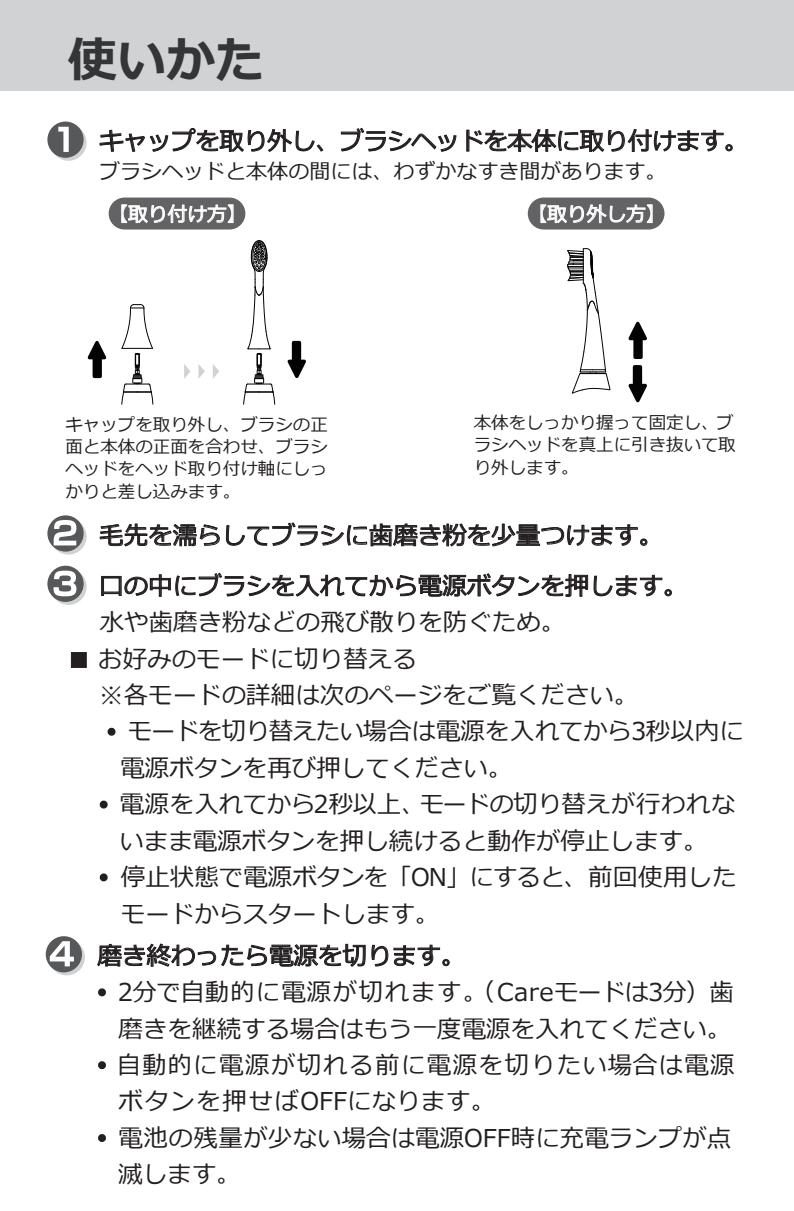
<style>
.page{position:relative;width:794px;height:1211px;background:#fff}
.page>*{position:absolute;margin:0;border:0;box-sizing:border-box;transform-origin:0 0}
.t1{font:700 49px "Meiryo";color:#343536}
.t2{font:24.5px/50.4px "Meiryo";color:#231f20}
.t3{font:24.5px "Meiryo";letter-spacing:-.02em;color:#231f20}
.t4{font:24.5px "Meiryo";letter-spacing:.02em;color:#231f20}
.t5{font:24.5px "Meiryo";letter-spacing:.06em;color:#231f20}
.t6{font:24.5px "Meiryo";letter-spacing:.04em;color:#231f20}
.t7{font:21px "Meiryo";color:#231f20}
.t8{font:19.6px "Meiryo";color:#fff}
.t9{font:17.5px/22.4px "Meiryo";color:#231f20;text-align:justify}
</style>
<div class="page">
<svg style="left:87px;top:341px;width:20px;height:20px"></svg>
<div style="left:93px;top:356px;width:9px;height:22px;background:#030303;border:4px solid #030303"></div>
<svg style="left:628px;top:382px;width:19px;height:21px"></svg>
<div style="left:633px;top:365px;width:9px;height:22px;background:#030303"></div>
<svg style="left:628px;top:321px;width:19px;height:21px"></svg>
<div style="left:633px;top:337px;width:9px;height:22px;background:#030303;border:4px solid #030303"></div>
<svg style="left:287px;top:358px;width:19px;height:20px"></svg>
<svg style="left:184px;top:364px;width:6px;height:15px"></svg>
<svg style="left:198px;top:364px;width:7px;height:15px"></svg>
<svg style="left:213px;top:364px;width:6px;height:14px"></svg>
<div style="left:292px;top:341px;width:9px;height:22px;background:#030303"></div>
<svg style="left:243px;top:240px;width:32px;height:165px"></svg>
<svg style="left:567px;top:248px;width:44px;height:146px"></svg>
<div style="left:0;top:0;width:794px;height:91px;background:#d1d2d4"></div>
<svg style="left:100px;top:524px;width:120px;height:22px"></svg>
<svg style="left:226px;top:522px;width:421px;height:24px"></svg>
<svg style="left:101px;top:573px;width:487px;height:23px"></svg>
<svg style="left:594px;top:575px;width:78px;height:21px"></svg>
<svg style="left:107px;top:727px;width:9px;height:9px"></svg>
<svg style="left:99px;top:800px;width:9px;height:9px"></svg>
<svg style="left:99px;top:873px;width:9px;height:9px"></svg>
<svg style="left:100px;top:128px;width:223px;height:24px"></svg>
<svg style="left:341px;top:128px;width:115px;height:24px"></svg>
<svg style="left:466px;top:129px;width:266px;height:23px"></svg>
<svg style="left:50px;top:124px;width:37px;height:37px"></svg>
<div style="left:47px;top:121px;width:37px;height:37px;background:#57585a;border-radius:50%"></div>
<svg style="left:58px;top:127px;width:11px;height:25px"></svg>
<svg style="left:50px;top:518px;width:37px;height:36px"></svg>
<svg style="left:47px;top:515px;width:37px;height:36px"></svg>
<svg style="left:54px;top:520px;width:22px;height:25px"></svg>
<div style="left:109px;top:197px;width:136px;height:32px;background:#636366;border-radius:16px"></div>
<svg style="left:121px;top:204px;width:112px;height:19px"></svg>
<div style="left:528px;top:197px;width:136px;height:32px;background:#636366;border-radius:16px"></div>
<svg style="left:540px;top:204px;width:112px;height:19px"></svg>
<svg style="left:50px;top:568px;width:37px;height:37px"></svg>
<svg style="left:47px;top:565px;width:37px;height:37px"></svg>
<svg style="left:53px;top:570px;width:23px;height:26px"></svg>
<div style="left:71px;top:652px;width:15px;height:15px;background:#231f20"></div>
<svg style="left:97px;top:943px;width:268px;height:23px"></svg>
<svg style="left:371px;top:944px;width:17px;height:22px"></svg>
<svg style="left:394px;top:944px;width:55px;height:22px"></svg>
<svg style="left:98px;top:988px;width:8px;height:9px"></svg>
<svg style="left:98px;top:1061px;width:8px;height:9px"></svg>
<svg style="left:98px;top:1134px;width:8px;height:8px"></svg>
<svg style="left:49px;top:939px;width:36px;height:36px"></svg>
<div style="left:46px;top:936px;width:36px;height:36px;background:#57585a;border-radius:18px"></div>
<svg style="left:50px;top:941px;width:24px;height:25px"></svg>
<svg style="left:121px;top:304px;width:33px;height:101px"></svg>
<h1 class="t1" style="left:68px;top:26px;width:198px">使いかた</h1>
<p class="t3" style="left:99px;top:124px;width:650px">キャップを取り外し、ブラシヘッドを本体に取り付けます。</p>
<p class="t7" style="left:99px;top:157px;width:568px">ブラシヘッドと本体の間には、わずかなすき間があります。</p>
<p class="t8" style="left:108px;top:200px;width:140px">【取り付け方】</p>
<p class="t8" style="left:527px;top:200px;width:140px">【取り外し方】</p>
<p class="t9" style="left:65px;top:414px;width:264px">キャップを取り外し、ブラシの正面と本体の正面を合わせ、ブラシヘッドをヘッド取り付け軸にしっかりと差し込みます。</p>
<p class="t9" style="left:474px;top:412px;width:263px">本体をしっかり握って固定し、ブラシヘッドを真上に引き抜いて取り外します。</p>
<p class="t2" style="left:99px;top:511px;width:589px">毛先を濡らしてブラシに歯磨き粉を少量つけます。口の中にブラシを入れてから電源ボタンを押します。</p>
<p class="t2" style="left:100px;top:598px;width:467px">水や歯磨き粉などの飛び散りを防ぐため。</p>
<p class="t2" style="left:98px;top:635px;width:320px">お好みのモードに切り替える</p>
<p class="t2" style="left:99px;top:671px;width:540px">※各モードの詳細は次のページをご覧ください。</p>
<p class="t3" style="left:99px;top:714px;width:646px">・モードを切り替えたい場合は電源を入れてから3秒以内に</p>
<p class="t2" style="left:120px;top:744px;width:394px">電源ボタンを再び押してください。</p>
<p class="t3" style="left:91px;top:787px;width:645px">・電源を入れてから2秒以上、モードの切り替えが行われな</p>
<p class="t2" style="left:119px;top:817px;width:589px">いまま電源ボタンを押し続けると動作が停止します。</p>
<p class="t2" style="left:91px;top:853px;width:646px">・停止状態で電源ボタンを「ON」にすると、前回使用した</p>
<p class="t2" style="left:121px;top:889px;width:320px">モードからスタートします。</p>
<p class="t2" style="left:98px;top:931px;width:369px">磨き終わったら電源を切ります。</p>
<p class="t4" style="left:90px;top:975px;width:645px">・2分で自動的に電源が切れます。（Careモードは3分）歯</p>
<p class="t2" style="left:119px;top:1004px;width:614px">磨きを継続する場合はもう一度電源を入れてください。</p>
<p class="t5" style="left:90px;top:1047px;width:646px">・自動的に電源が切れる前に電源を切りたい場合は電源</p>
<p class="t6" style="left:119px;top:1084px;width:378px">ボタンを押せばOFFになります。</p>
<p class="t2" style="left:90px;top:1113px;width:643px">・電池の残量が少ない場合は電源OFF時に充電ランプが点</p>
<p class="t2" style="left:118px;top:1150px;width:124px">滅します。</p>
</div>
